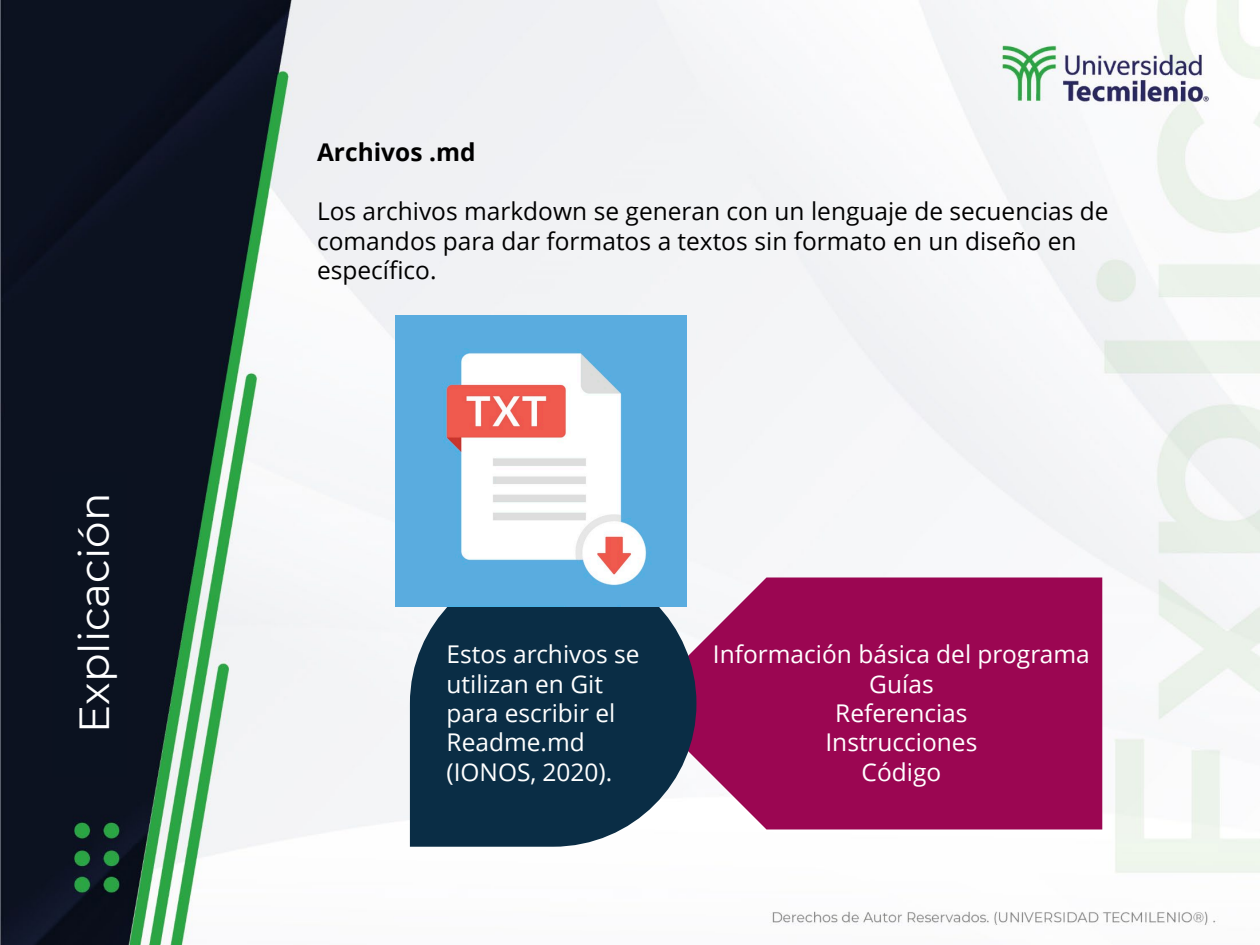
<style>
.page{position:relative;width:1260px;height:945px;background:#fff}
.page>*{position:absolute;margin:0;border:0;box-sizing:border-box;transform-origin:0 0}
.t1{font:42px "Montserrat";color:#fff}
.t2{font:24.5px/29.4px "Open Sans";color:#fff;text-align:center}
.t3{font:24.5px/29.4px "Open Sans";color:#000}
.t4{font:700 24.5px "Open Sans";color:#000}
</style>
<div class="page">
<img style="left:0;top:0;width:1260px;height:945px">
<div style="left:52px;top:472px;width:75px;height:305px;background:#0b1220"></div>
<div style="left:696px;top:578px;width:406px;height:252px;background:#9b0652"></div>
<svg style="left:410px;top:560px;width:286px;height:287px;background:#224157"></svg>
<img style="left:395px;top:315px;width:291px;height:291px">
<h1 class="t1" style="left:65px;top:733px;width:241px;rotate:-90deg">Explicación</h1>
<p class="t4" style="left:317px;top:135px;width:160px">Archivos .md</p>
<p class="t3" style="left:317px;top:196px;width:793px">Los archivos markdown se generan con un lenguaje de secuencias de comandos para dar formatos a textos sin formato en un diseño en específico.</p>
<p class="t2" style="left:447px;top:639px;width:195px;text-align:left">Estos archivos se utilizan en Git para escribir el<br>Readme.md (IONOS, 2020).</p>
<p class="t2" style="left:713px;top:639px;width:378px">Información básica del programa<br>Guías<br>Referencias<br>Instrucciones<br>Código</p>
</div>
